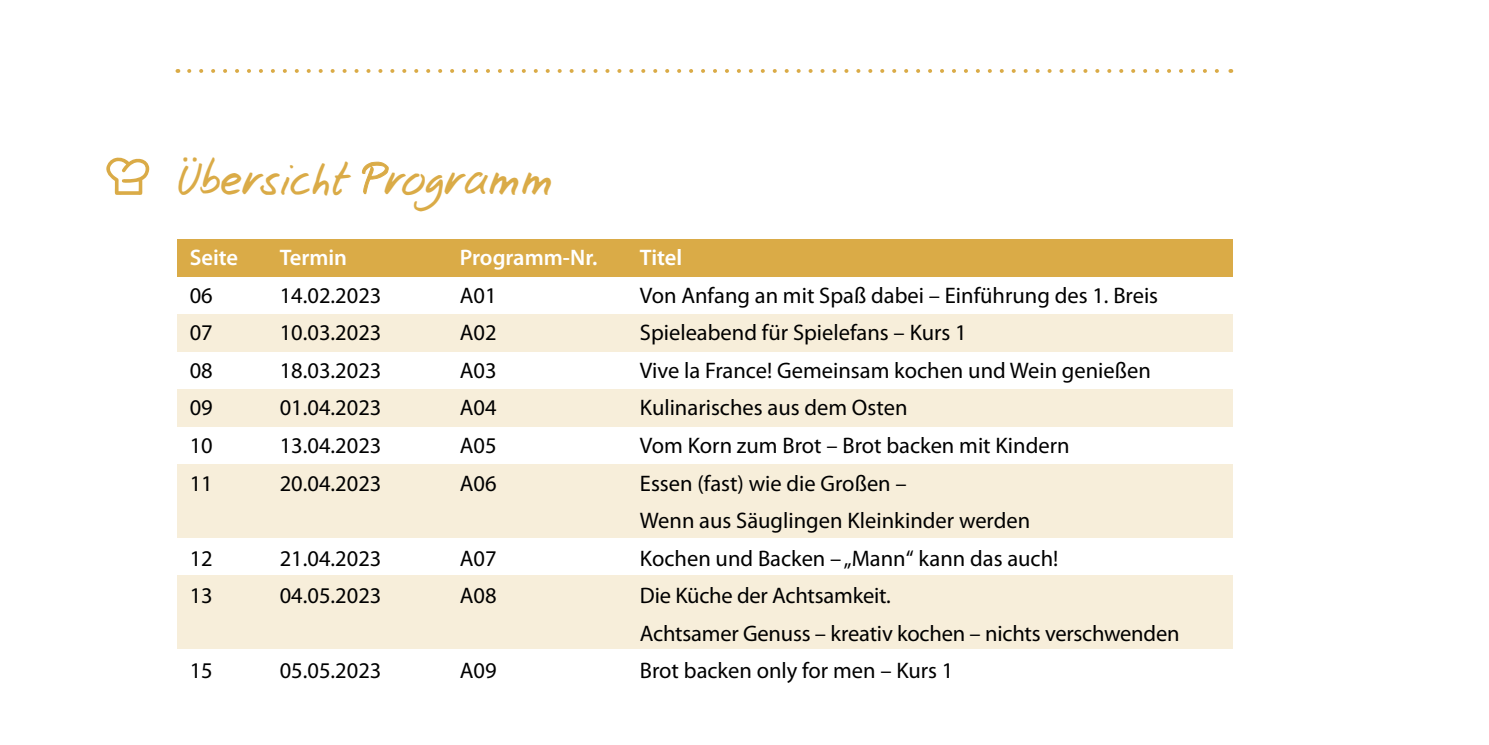
<style>
.page{position:relative;width:1489px;height:745px;background:#fff}
.page>*{position:absolute;margin:0;border:0;box-sizing:border-box;transform-origin:0 0}
.t1{font:45px "Josschrift";color:#daab47}
.t2{font:22.5px/37.5px "Myriad Pro";color:#000}
.t3{font:600 22.5px "Myriad Pro";color:#fff}
</style>
<div class="page">
<div style="left:177px;top:388px;width:1055px;height:38px;background:#f7eeda"></div>
<div style="left:177px;top:314px;width:1055px;height:37px;background:#f7eeda"></div>
<div style="left:177px;top:464px;width:1055px;height:73px;background:#f7eeda"></div>
<div style="left:177px;top:575px;width:1055px;height:73px;background:#f7eeda"></div>
<div style="left:177px;top:239px;width:1055px;height:38px;background:#daab47"></div>
<svg style="left:106px;top:157px;width:43px;height:38px"></svg>
<svg style="left:189px;top:69px;width:1030px;height:4px"></svg>
<h1 class="t1" style="left:177px;top:151px;width:377px">Übersicht Programm</h1>
<p class="t3" style="left:190px;top:243px;width:50px">Seite</p>
<p class="t3" style="left:280px;top:243px;width:69px">Termin</p>
<p class="t3" style="left:460px;top:243px;width:139px">Programm-Nr.</p>
<p class="t3" style="left:640px;top:243px;width:44px">Titel</p>
<p class="t2" style="left:190px;top:276px;width:25px">06</p>
<p class="t2" style="left:280px;top:276px;width:103px">14.02.2023</p>
<p class="t2" style="left:460px;top:276px;width:38px">A01</p>
<p class="t2" style="left:640px;top:276px;width:519px">Von Anfang an mit Spaß dabei – Einführung des 1. Breis</p>
<p class="t2" style="left:190px;top:313px;width:25px">07</p>
<p class="t2" style="left:280px;top:313px;width:103px">10.03.2023</p>
<p class="t2" style="left:460px;top:313px;width:38px">A02</p>
<p class="t2" style="left:640px;top:313px;width:328px">Spieleabend für Spielefans – Kurs 1</p>
<p class="t2" style="left:190px;top:351px;width:25px">08</p>
<p class="t2" style="left:280px;top:351px;width:103px">18.03.2023</p>
<p class="t2" style="left:460px;top:351px;width:38px">A03</p>
<p class="t2" style="left:640px;top:351px;width:512px">Vive la France! Gemeinsam kochen und Wein genießen</p>
<p class="t2" style="left:190px;top:388px;width:25px">09</p>
<p class="t2" style="left:280px;top:388px;width:103px">01.04.2023</p>
<p class="t2" style="left:460px;top:388px;width:38px">A04</p>
<p class="t2" style="left:640px;top:388px;width:269px">Kulinarisches aus dem Osten</p>
<p class="t2" style="left:190px;top:426px;width:25px">10</p>
<p class="t2" style="left:280px;top:426px;width:103px">13.04.2023</p>
<p class="t2" style="left:460px;top:426px;width:38px">A05</p>
<p class="t2" style="left:640px;top:426px;width:431px">Vom Korn zum Brot – Brot backen mit Kindern</p>
<p class="t2" style="left:190px;top:463px;width:25px">11</p>
<p class="t2" style="left:280px;top:463px;width:103px">20.04.2023</p>
<p class="t2" style="left:460px;top:463px;width:38px">A06</p>
<p class="t2" style="left:640px;top:463px;width:392px">Essen (fast) wie die Großen –<br>Wenn aus Säuglingen Kleinkinder werden</p>
<p class="t2" style="left:190px;top:538px;width:25px">12</p>
<p class="t2" style="left:280px;top:538px;width:103px">21.04.2023</p>
<p class="t2" style="left:460px;top:538px;width:38px">A07</p>
<p class="t2" style="left:640px;top:538px;width:420px">Kochen und Backen – „Mann“ kann das auch!</p>
<p class="t2" style="left:190px;top:576px;width:25px">13</p>
<p class="t2" style="left:280px;top:576px;width:103px">04.05.2023</p>
<p class="t2" style="left:460px;top:576px;width:38px">A08</p>
<p class="t2" style="left:640px;top:576px;width:541px">Die Küche der Achtsamkeit.<br>Achtsamer Genuss – kreativ kochen – nichts verschwenden</p>
<p class="t2" style="left:190px;top:651px;width:25px">15</p>
<p class="t2" style="left:280px;top:651px;width:103px">05.05.2023</p>
<p class="t2" style="left:460px;top:651px;width:38px">A09</p>
<p class="t2" style="left:640px;top:651px;width:315px">Brot backen only for men – Kurs 1</p>
</div>
